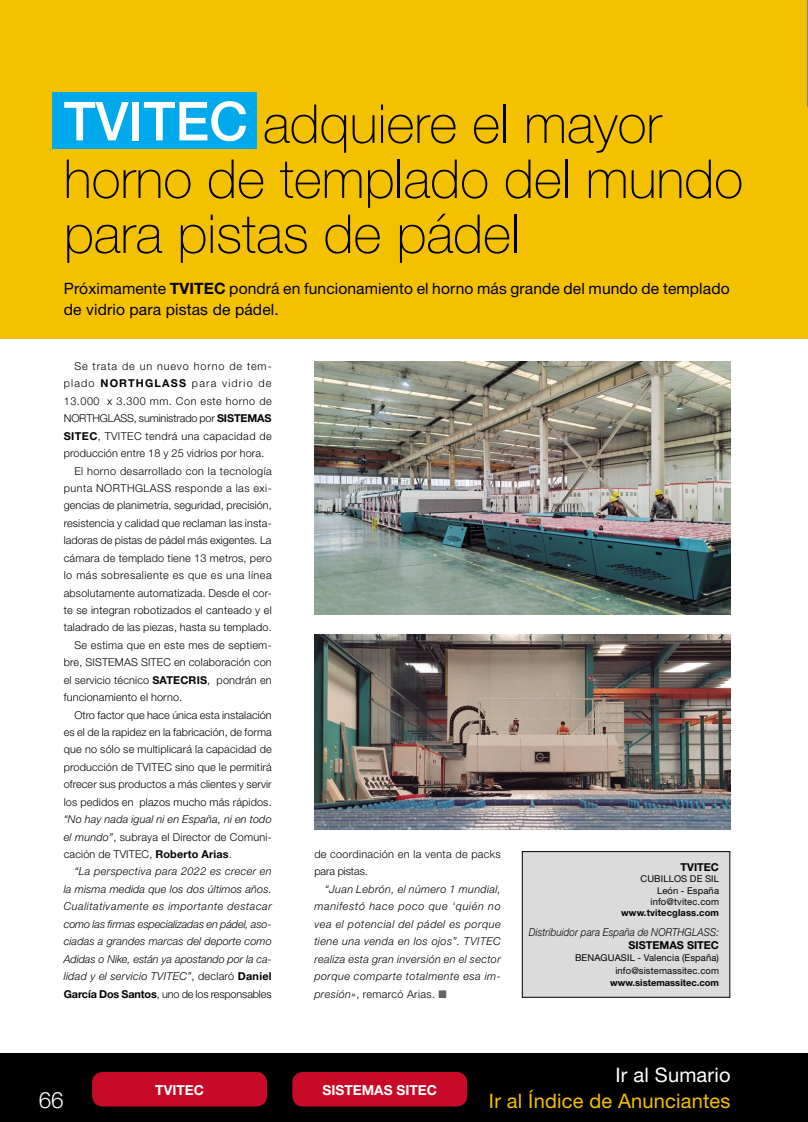
<style>
.page{position:relative;width:808px;height:1122px;background:#fff}
.page>*{position:absolute;margin:0;border:0;box-sizing:border-box;transform-origin:0 0}
.t1{font:100 53.75px/55px "Helvetica Neue";color:#000}
.t2{font:300 22.5px "Helvetica Neue";color:#fff}
.t3{font:20px "Helvetica Neue";letter-spacing:.01em;color:#f4c100}
.t4{font:20px "Helvetica Neue";letter-spacing:.01em;color:#fff}
.t5{font:15.62px/21.2px "Helvetica Neue";letter-spacing:.005em;color:#000}
.t6{font:700 13.75px "Helvetica Neue";color:#fff}
.t7{font:300 10.88px/17.4px "Helvetica Neue";letter-spacing:.015em;color:#000;text-align:justify}
.t8{font:italic 300 10.88px/17.4px "Helvetica Neue";letter-spacing:.025em;color:#000;text-align:justify}
.t9{font:300 10.88px "Helvetica Neue";letter-spacing:.035em;color:#000}
.t10{font:300 10.88px "Helvetica Neue";letter-spacing:.045em;color:#000}
.t11{font:italic 300 10.88px "Helvetica Neue";letter-spacing:.025em;color:#000;scale:.9 1}
.t12{font:300 10.88px "Helvetica Neue";letter-spacing:-.01em;color:#000}
.t13{font:300 10.88px "Helvetica Neue";letter-spacing:.04em;color:#000}
.t14{font:300 10.88px "Helvetica Neue";letter-spacing:.08em;color:#000}
.t15{font:300 10.88px "Helvetica Neue";letter-spacing:.11em;color:#000}
.t16{font:700 10.88px "Helvetica Neue";color:#000}
.t17{font:9.38px/11.2px "Helvetica Neue";letter-spacing:.015em;color:#000;text-align:right}
.t18{font:700 9.38px "Helvetica Neue";color:#000}
.s1{font-weight:500;color:#fff}
.s2{font-weight:700}
.s3{font-style:italic}
.s4{font-style:normal}
.s5{font-weight:700;font-style:normal}
.s6{color:#636363}
</style>
<div class="page">
<div style="left:0;top:1052px;width:808px;height:69px;background:#000"></div>
<div style="left:92px;top:1071px;width:175px;height:35px;background:#c60a27;border-radius:11px"></div>
<div style="left:292px;top:1071px;width:175px;height:35px;background:#c60a27;border-radius:11px"></div>
<img style="left:314px;top:361px;width:416px;height:253px">
<img style="left:314px;top:634px;width:416px;height:195px">
<div style="left:0;top:0;width:808px;height:338px;background:#f4c100"></div>
<div style="left:522px;top:851px;width:208px;height:146px;background:#dbdbdb"></div>
<div style="left:522px;top:851px;width:208px;height:146px;border:1px solid #000"></div>
<div style="left:52px;top:92px;width:205px;height:57px;background:#00a9ec"></div>
<hr style="left:807px;top:0;width:1px;height:106px;background:#868686">
<h1 class="t1" style="left:64px;top:96px;width:681px"><span class="s1">TVITEC</span> adquiere el mayor horno de templado del mundo para pistas de pádel</h1>
<h3 class="t5" style="left:64px;top:277px;width:667px">Próximamente <span class="s2">TVITEC</span> pondrá en funcionamiento el horno más grande del mundo de templado de vidrio para pistas de pádel.</h3>
<p class="t14" style="left:74px;top:359px;width:199px">Se trata de un nuevo horno de tem-</p>
<p class="t15" style="left:64px;top:377px;width:209px">plado <span class="s2">NORTHGLASS</span> para vidrio de</p>
<p class="t10" style="left:64px;top:394px;width:209px">13.000 x 3.300 mm. Con este horno de</p>
<p class="t12" style="left:64px;top:411px;width:209px">NORTHGLASS, suministrado por <span class="s2">SISTEMAS</span></p>
<p class="t9" style="left:64px;top:429px;width:209px"><span class="s2">SITEC</span>, TVITEC tendrá una capacidad de</p>
<p class="t7" style="left:64px;top:444px;width:202px">producción entre 18 y 25 vidrios por hora.</p>
<p class="t9" style="left:74px;top:464px;width:199px">El horno desarrollado con la tecnología</p>
<p class="t13" style="left:64px;top:481px;width:209px">punta NORTHGLASS responde a las exi-</p>
<p class="t7" style="left:64px;top:496px;width:210px">gencias de planimetría, seguridad, precisión,</p>
<p class="t7" style="left:64px;top:514px;width:209px">resistencia y calidad que reclaman las insta-</p>
<p class="t7" style="left:64px;top:531px;width:209px">ladoras de pistas de pádel más exigentes. La</p>
<p class="t7" style="left:64px;top:548px;width:209px">cámara de templado tiene 13 metros, pero</p>
<p class="t10" style="left:64px;top:568px;width:209px">lo más sobresaliente es que es una línea</p>
<p class="t7" style="left:64px;top:583px;width:209px">absolutamente automatizada. Desde el cor-</p>
<p class="t7" style="left:64px;top:601px;width:209px">te se integran robotizados el canteado y el</p>
<p class="t7" style="left:64px;top:618px;width:209px">taladrado de las piezas, hasta su templado.</p>
<p class="t7" style="left:74px;top:636px;width:199px">Se estima que en este mes de septiem-</p>
<p class="t7" style="left:64px;top:653px;width:209px">bre, SISTEMAS SITEC en colaboración con</p>
<p class="t7" style="left:64px;top:670px;width:209px">el servicio técnico <span class="s2">SATECRIS</span>, pondrán en</p>
<p class="t7" style="left:64px;top:688px;width:120px">funcionamiento el horno.</p>
<p class="t7" style="left:74px;top:705px;width:199px">Otro factor que hace única esta instalación</p>
<p class="t7" style="left:64px;top:723px;width:209px">es el de la rapidez en la fabricación, de forma</p>
<p class="t7" style="left:64px;top:740px;width:209px">que no sólo se multiplicará la capacidad de</p>
<p class="t7" style="left:64px;top:757px;width:209px">producción de TVITEC sino que le permitirá</p>
<p class="t7" style="left:64px;top:775px;width:209px">ofrecer sus productos a más clientes y servir</p>
<p class="t7" style="left:64px;top:792px;width:209px">los pedidos en plazos mucho más rápidos.</p>
<p class="t7" style="left:64px;top:810px;width:209px"><span class="s3">“No hay nada igual ni en España, ni en todo el mundo”</span>, subraya el Director de Comuni&shy;cación de TVITEC, <span class="s2">Roberto Arias</span>.</p>
<p class="t8" style="left:64px;top:862px;width:209px;text-indent:11px">“La perspectiva para 2022 es crecer en la misma medida que los dos últimos años.<br>Cualitativamente es importante destacar como las firmas especializadas en pádel, aso&shy;ciadas a grandes marcas del deporte como Adidas o Nike, están ya apostando por la ca&shy;lidad y el servicio TVITEC”<span class="s4">, declaró</span> <span class="s5">Daniel García Dos Santos</span><span class="s4">, uno de los responsables</span></p>
<p class="t7" style="left:314px;top:845px;width:188px">de coordinación en la venta de packs para pistas.</p>
<p class="t8" style="left:314px;top:879px;width:188px;text-indent:11px">“Juan Lebrón, el número 1 mundial, manifestó hace poco que ‘quién no vea el potencial del pádel es porque tiene una venda en los ojos”. TVITEC realiza esta gran inversión en el sector porque comparte totalmente esa im&shy;presión»<span class="s4">, remarcó Arias.</span> <span class="s6">■</span></p>
<p class="t16" style="left:680px;top:860px;width:40px">TVITEC</p>
<p class="t17" style="left:640px;top:872px;width:80px">CUBILLOS DE SIL<br>León - España info@tvitec.com</p>
<p class="t18" style="left:621px;top:906px;width:99px">www.tvitecglass.com</p>
<p class="t11" style="left:529px;top:925px;width:213px">Distribuidor para España de NORTHGLASS:</p>
<p class="t16" style="left:628px;top:937px;width:92px">SISTEMAS SITEC</p>
<p class="t17" style="left:575px;top:951px;width:145px;line-height:12.5px">BENAGUASIL - Valencia (España) info@sistemassitec.com</p>
<p class="t18" style="left:610px;top:977px;width:110px">www.sistemassitec.com</p>
<h2 class="t2" style="left:39px;top:1085px;width:27px">66</h2>
<p class="t6" style="left:155px;top:1081px;width:50px">TVITEC</p>
<p class="t6" style="left:323px;top:1081px;width:116px">SISTEMAS SITEC</p>
<h3 class="t4" style="left:615px;top:1062px;width:117px">Ir al Sumario</h3>
<h3 class="t3" style="left:489px;top:1088px;width:243px">Ir al Índice de Anunciantes</h3>
</div>
